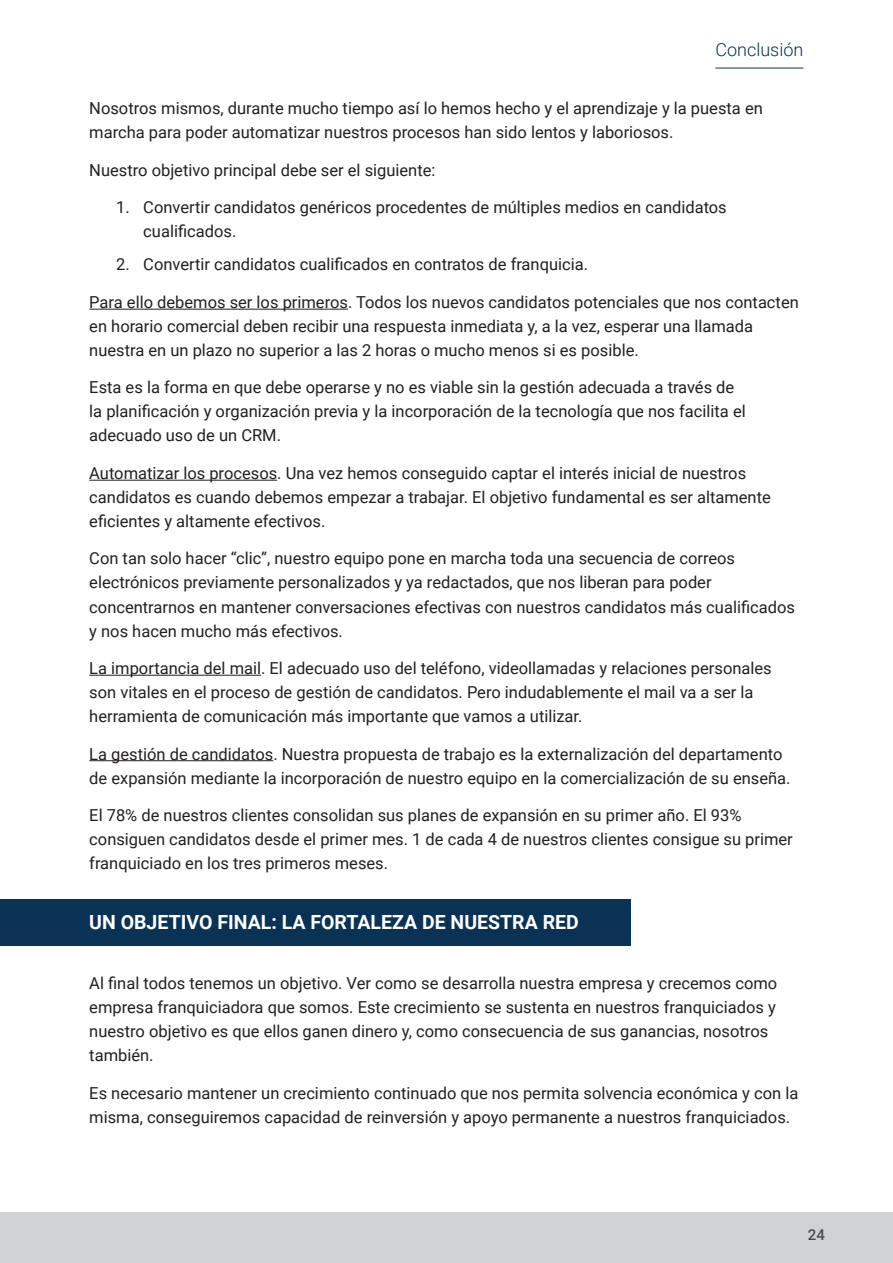
<style>
.page{position:relative;width:893px;height:1263px;background:#fff}
.page>*{position:absolute;margin:0;border:0;box-sizing:border-box;transform-origin:0 0}
.t1{font:700 19.5px "Roboto";color:#fff}
.t2{font:300 18px "Roboto";color:#093254}
.t3{font:16.5px/24px "Roboto";color:#231f20}
.t4{font:500 15px "Roboto";color:#4b4c4d}
</style>
<div class="page">
<div style="left:0;top:1212px;width:893px;height:51px;background:#d1d2d4"></div>
<div style="left:0;top:899px;width:630px;height:47px;background:#093254"></div>
<hr style="left:89px;top:309px;width:259px;height:1px;background:#231f20">
<hr style="left:89px;top:480px;width:188px;height:1px;background:#231f20">
<hr style="left:89px;top:675px;width:172px;height:1px;background:#231f20">
<hr style="left:89px;top:760px;width:184px;height:1px;background:#231f20">
<hr style="left:715px;top:68px;width:88px;height:1px;background:#093254">
<p class="t2" style="left:715px;top:37px;width:89px">Conclusión</p>
<p class="t3" style="left:89px;top:96px;width:675px">Nosotros mismos, durante mucho tiempo así lo hemos hecho y el aprendizaje y la puesta en marcha para poder automatizar nuestros procesos han sido lentos y laboriosos.</p>
<p class="t3" style="left:89px;top:157px;width:348px">Nuestro objetivo principal debe ser el siguiente:</p>
<p class="t3" style="left:143px;top:195px;width:585px;text-indent:-27px">1. Convertir candidatos genéricos procedentes de múltiples medios en candidatos cualificados.</p>
<p class="t3" style="left:116px;top:252px;width:473px">2. Convertir candidatos cualificados en contratos de franquicia.</p>
<p class="t3" style="left:89px;top:289px;width:711px">Para ello debemos ser los primeros. Todos los nuevos candidatos potenciales que nos contacten en horario comercial deben recibir una respuesta inmediata y, a la vez, esperar una llamada nuestra en un plazo no superior a las 2 horas o mucho menos si es posible.</p>
<p class="t3" style="left:89px;top:375px;width:658px">Esta es la forma en que debe operarse y no es viable sin la gestión adecuada a través de la planificación y organización previa y la incorporación de la tecnología que nos facilita el adecuado uso de un CRM.</p>
<p class="t3" style="left:89px;top:460px;width:683px">Automatizar los procesos. Una vez hemos conseguido captar el interés inicial de nuestros candidatos es cuando debemos empezar a trabajar. El objetivo fundamental es ser altamente eficientes y altamente efectivos.</p>
<p class="t3" style="left:89px;top:546px;width:707px">Con tan solo hacer “clic”, nuestro equipo pone en marcha toda una secuencia de correos electrónicos previamente personalizados y ya redactados, que nos liberan para poder concentrarnos en mantener conversaciones efectivas con nuestros candidatos más cualificados y nos hacen mucho más efectivos.</p>
<p class="t3" style="left:89px;top:655px;width:684px">La importancia del mail. El adecuado uso del teléfono, videollamadas y relaciones personales son vitales en el proceso de gestión de candidatos. Pero indudablemente el mail va a ser la herramienta de comunicación más importante que vamos a utilizar.</p>
<p class="t3" style="left:89px;top:741px;width:703px">La gestión de candidatos. Nuestra propuesta de trabajo es la externalización del departamento de expansión mediante la incorporación de nuestro equipo en la comercialización de su enseña.</p>
<p class="t3" style="left:89px;top:802px;width:705px">El 78% de nuestros clientes consolidan sus planes de expansión en su primer año. El 93% consiguen candidatos desde el primer mes. 1 de cada 4 de nuestros clientes consigue su primer franquiciado en los tres primeros meses.</p>
<p class="t1" style="left:89px;top:908px;width:491px">UN OBJETIVO FINAL: LA FORTALEZA DE NUESTRA RED</p>
<p class="t3" style="left:89px;top:970px;width:689px">Al final todos tenemos un objetivo. Ver como se desarrolla nuestra empresa y crecemos como empresa franquiciadora que somos. Este crecimiento se sustenta en nuestros franquiciados y nuestro objetivo es que ellos ganen dinero y, como consecuencia de sus ganancias, nosotros también.</p>
<p class="t3" style="left:89px;top:1080px;width:711px">Es necesario mantener un crecimiento continuado que nos permita solvencia económica y con la misma, conseguiremos capacidad de reinversión y apoyo permanente a nuestros franquiciados.</p>
<p class="t4" style="left:808px;top:1224px;width:19px">24</p>
</div>
